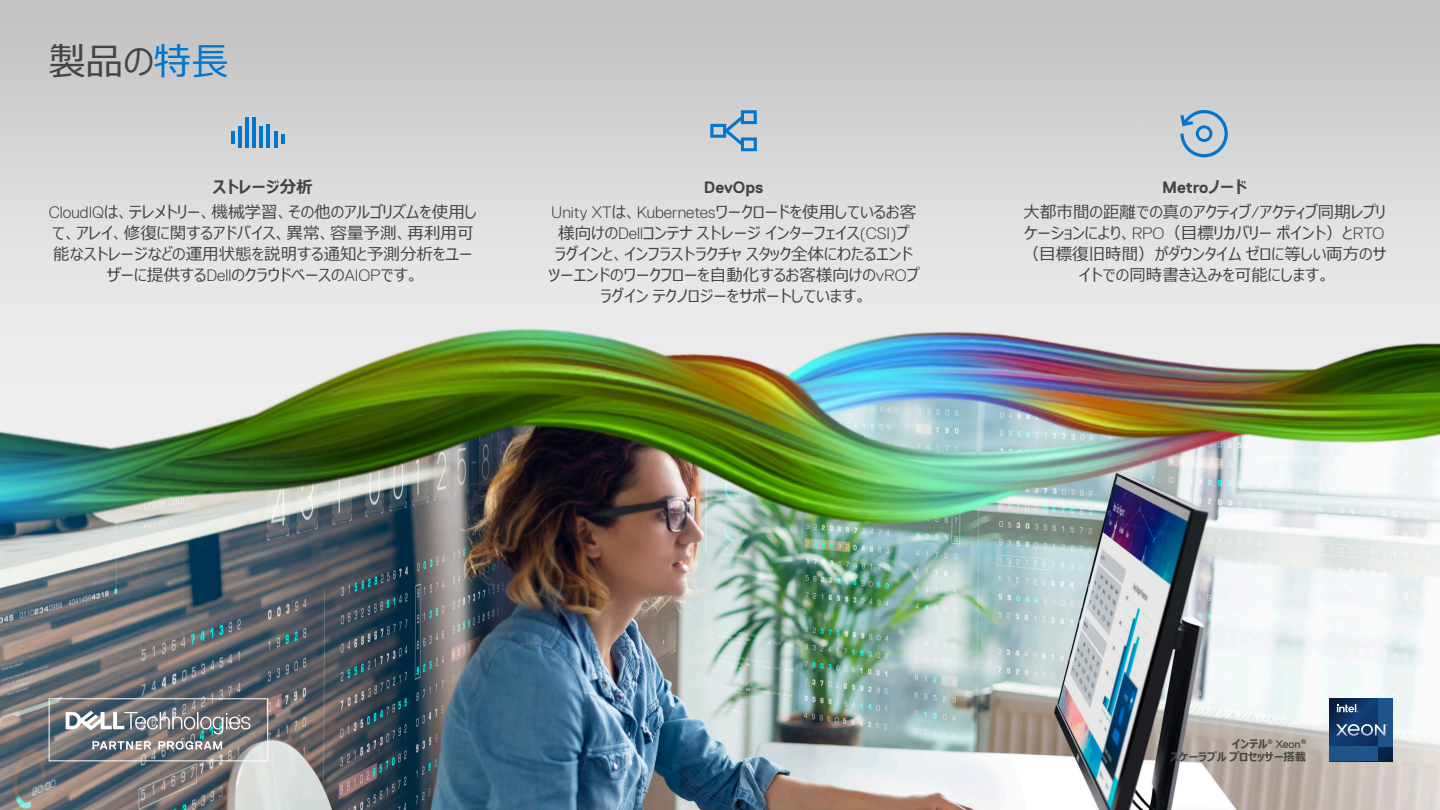
<style>
.page{position:relative;width:1440px;height:810px;background:#fff}
.page>*{position:absolute;margin:0;border:0;box-sizing:border-box;transform-origin:0 0}
.t1{font:37.5px "Meiryo UI";color:#444}
.Body_Copy{font:16.5px/21px "Meiryo UI";color:#444;text-align:center}
.Body_Sub_heading{font:700 16.5px "Dell Replica";color:#444}
.Body_Sub_heading-2{font:700 16.5px "Meiryo UI";color:#444}
.t2{font:700 11.25px/13.5px "Meiryo UI";color:#444;text-align:right}
.s1{color:#0076ce}
.s2{font-family:"Dell Replica";font-weight:300}
.s3{font-family:"Meiryo UI"}
.s4{font-family:"Dell Replica";font-weight:400}
</style>
<div class="page">
<img style="left:0;top:0;width:1440px;height:190px">
<img style="left:0;top:644px;width:1440px;height:166px">
<img style="left:0;top:190px;width:1425px;height:454px">
<img style="left:655px;top:136px;width:785px;height:484px">
<img style="left:606px;top:302px;width:258px;height:242px">
<div style="left:49px;top:698px;width:219px;height:63px;border:1px solid #fff"></div>
<svg style="left:92px;top:741px;width:59px;height:9px"></svg>
<svg style="left:158px;top:741px;width:64px;height:9px"></svg>
<svg style="left:66px;top:711px;width:184px;height:23px"></svg>
<svg style="left:1330px;top:699px;width:62px;height:62px;background:#0f3361"></svg>
<div style="left:1378px;top:699px;width:14px;height:48px;background:#1f5488"></div>
<div style="left:1330px;top:747px;width:48px;height:14px;background:#1f5488"></div>
<svg style="left:1337px;top:704px;width:22px;height:8px"></svg>
<svg style="left:1336px;top:724px;width:52px;height:12px"></svg>
<svg style="left:1180px;top:110px;width:48px;height:47px;background:#9cbad1"></svg>
<svg style="left:710px;top:110px;width:47px;height:41px;background:#97b8d1"></svg>
<svg style="left:231px;top:131px;width:3px;height:12px"></svg>
<svg style="left:281px;top:134px;width:3px;height:9px"></svg>
<hr style="left:238px;top:126px;width:4px;height:21px;background:#0076ce">
<hr style="left:245px;top:117px;width:4px;height:30px;background:#0076ce">
<hr style="left:252px;top:117px;width:4px;height:30px;background:#0076ce">
<hr style="left:259px;top:126px;width:4px;height:21px;background:#0076ce">
<hr style="left:267px;top:124px;width:3px;height:23px;background:#0076ce">
<hr style="left:274px;top:131px;width:3px;height:16px;background:#0076ce">
<p class="t1" style="left:48px;top:35px;width:182px">製品の<span class="s1">特長</span></p>
<p class="Body_Sub_heading-2" style="left:213px;top:175px;width:101px">ストレージ分析</p>
<p class="Body_Copy" style="left:49px;top:202px;width:429px"><span class="s2">CloudIQ</span>は、テレメトリー、機械学習、その他のアルゴリズムを使用して、アレイ、修復に関するアドバイス、異常、容量予測、再利用可能なストレージなどの運用状態を説明する通知と予測分析をユーザーに提供する<span class="s2">Dell</span>のクラウドベースの<span class="s2">AIOP</span>です。</p>
<p class="Body_Sub_heading" style="left:704px;top:178px;width:61px">DevOps</p>
<p class="Body_Copy" style="left:548px;top:202px;width:373px"><span class="s2">Unity XT</span>は、<span class="s2">Kubernetes</span>ワークロードを使用しているお客様向けの<span class="s2">Dell</span>コンテナストレージインターフェイス<span class="s2">(CSI)</span>プ<br>ラグインと、インフラストラクチャスタック全体にわたるエンドツーエンドのワークフローを自動化するお客様向けの<span class="s2">vRO</span>プラグインテクノロジーをサポートしています。</p>
<p class="Body_Sub_heading" style="left:1162px;top:178px;width:86px">Metro<span class="s3">ノード</span></p>
<p class="Body_Copy" style="left:1023px;top:202px;width:365px">大都市間の距離での真のアクティブ<span class="s2">/</span>アクティブ同期レプリケーションにより、<span class="s2">RPO</span>（目標リカバリーポイント）と<span class="s2">RTO</span>（目標復旧時間）がダウンタイムゼロに等しい両方のサイトでの同時書き込みを可能にします。</p>
<p class="t2" style="left:1170px;top:737px;width:138px">インテル<sup>®</sup> <span class="s4">Xeon</span><sup>®<br></sup>スケーラブルプロセッサー搭載</p>
</div>
